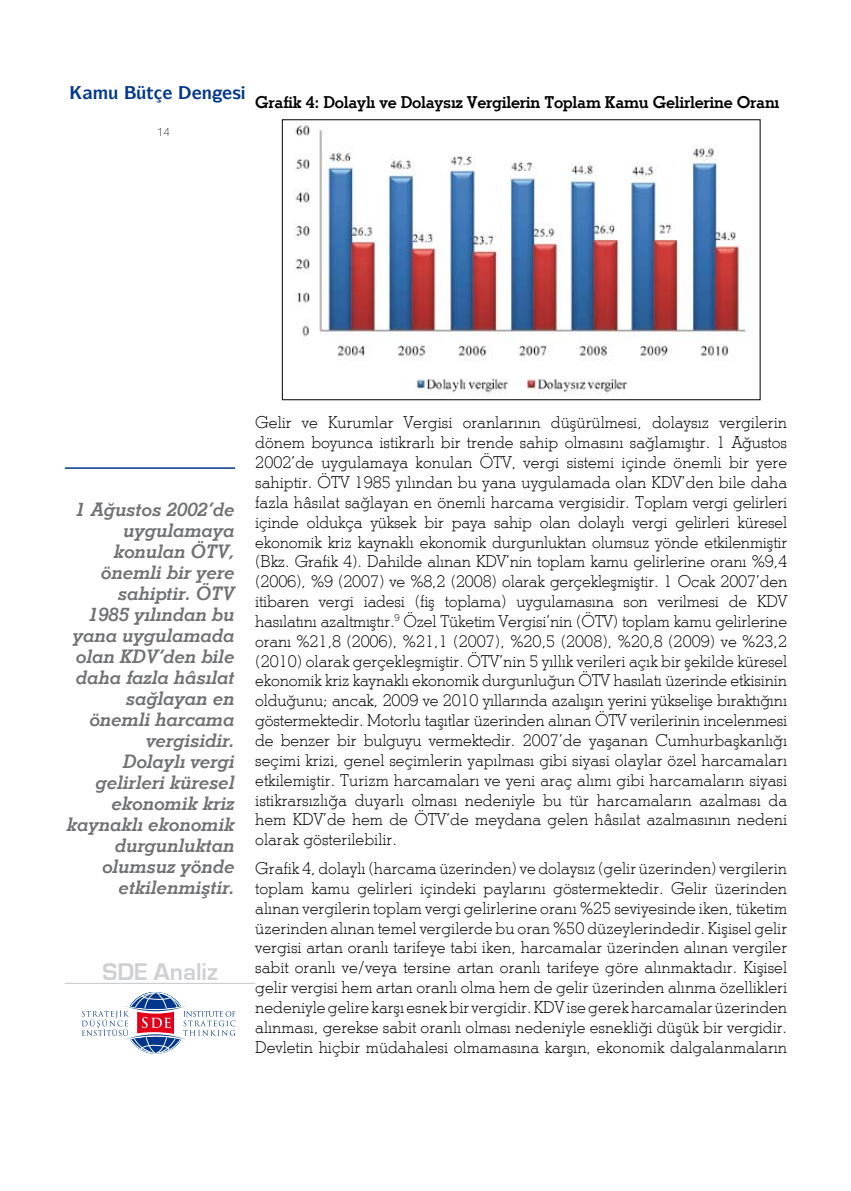
<style>
.page{position:relative;width:851px;height:1191px;background:#fff}
.page>*{position:absolute;margin:0;border:0;box-sizing:border-box;transform-origin:0 0}
.t1{font:700 25.05px "Eurostile";color:#cfd0d2}
.t2{font:italic 700 18.75px/21px "Stymie BT";color:#707173;text-align:right}
.t3{font:700 17.55px "Symbol IT Cby BT";color:#00368b}
.t4{font:300 16.5px/19.8px "Stymie BT";color:#000;text-align:justify}
.t5{font:700 16.5px "Stymie BT";letter-spacing:-.02em;color:#000}
.t6{font:100 12px "Swiss 721 BT";color:#000}
</style>
<div class="page">
<svg style="left:82px;top:992px;width:153px;height:62px"></svg>
<hr style="left:65px;top:983px;width:190px;height:1px;background:#c5c6c8">
<hr style="left:65px;top:467px;width:170px;height:2px;background:#00368b">
<img style="left:294px;top:123px;width:452px;height:272px">
<p class="t3" style="left:108px;top:82px;width:47px">◆ ✓▼</p>
<p class="t6" style="left:157px;top:124px;width:14px">14</p>
<p class="t5" style="left:255px;top:92px;width:525px">Grafik 4: Dolaylı ve Dolaysız Vergilerin Toplam Kamu Gelirlerine Oranı</p>
<p class="t2" style="left:67px;top:498px;width:169px">1 Ağustos 2002’de uygulamaya konulan ÖTV, önemli bir yere sahiptir. ÖTV<br>1985 yılından bu yana uygulamada olan KDV’den bile daha fazla hâsılat sağlayan en önemli harcama vergisidir.<br>Dolaylı vergi gelirleri küresel ekonomik kriz kaynaklı ekonomik durgunluktan olumsuz yönde etkilenmiştir.</p>
<h1 class="t1" style="left:102px;top:958px;width:117px">SDE Analiz</h1>
<p class="t4" style="left:255px;top:412px;width:533px">Gelir ve Kurumlar Vergisi oranlarının düşürülmesi, dolaysız vergilerin dönem boyunca istikrarlı bir trende sahip olmasını sağlamıştır. 1 Ağustos 2002’de uygulamaya konulan ÖTV, vergi sistemi içinde önemli bir yere sahiptir. ÖTV 1985 yılından bu yana uygulamada olan KDV’den bile daha fazla hâsılat sağlayan en önemli harcama vergisidir. Toplam vergi gelirleri içinde oldukça yüksek bir paya sahip olan dolaylı vergi gelirleri küresel ekonomik kriz kaynaklı ekonomik durgunluktan olumsuz yönde etkilenmiştir (Bkz. Grafik 4). Dahilde alınan KDV’nin toplam kamu gelirlerine oranı %9,4 (2006), %9 (2007) ve %8,2 (2008) olarak gerçekleşmiştir. 1 Ocak 2007’den itibaren vergi iadesi (fiş toplama) uygulamasına son verilmesi de KDV hasılatını azaltmıştır.<sup>9</sup> Özel Tüketim Vergisi’nin (ÖTV) toplam kamu gelirlerine oranı %21,8 (2006), %21,1 (2007), %20,5 (2008), %20,8 (2009) ve %23,2 (2010) olarak gerçekleşmiştir. ÖTV’nin 5 yıllık verileri açık bir şekilde küresel ekonomik kriz kaynaklı ekonomik durgunluğun ÖTV hasılatı üzerinde etkisinin olduğunu; ancak, 2009 ve 2010 yıllarında azalışın yerini yükselişe bıraktığını göstermektedir. Motorlu taşıtlar üzerinden alınan ÖTV verilerinin incelenmesi de benzer bir bulguyu vermektedir. 2007’de yaşanan Cumhurbaşkanlığı seçimi krizi, genel seçimlerin yapılması gibi siyasi olaylar özel harcamaları etkilemiştir. Turizm harcamaları ve yeni araç alımı gibi harcamaların siyasi istikrarsızlığa duyarlı olması nedeniyle bu tür harcamaların azalması da hem KDV’de hem de ÖTV’de meydana gelen hâsılat azalmasının nedeni olarak gösterilebilir.</p>
<p class="t4" style="left:255px;top:858px;width:533px">Grafik 4, dolaylı (harcama üzerinden) ve dolaysız (gelir üzerinden) vergilerin toplam kamu gelirleri içindeki paylarını göstermektedir. Gelir üzerinden alınan vergilerin toplam vergi gelirlerine oranı %25 seviyesinde iken, tüketim üzerinden alınan temel vergilerde bu oran %50 düzeylerindedir. Kişisel gelir vergisi artan oranlı tarifeye tabi iken, harcamalar üzerinden alınan vergiler sabit oranlı ve/veya tersine artan oranlı tarifeye göre alınmaktadır. Kişisel gelir vergisi hem artan oranlı olma hem de gelir üzerinden alınma özellikleri nedeniyle gelire karşı esnek bir vergidir. KDV ise gerek harcamalar üzerinden alınması, gerekse sabit oranlı olması nedeniyle esnekliği düşük bir vergidir.<br>Devletin hiçbir müdahalesi olmamasına karşın, ekonomik dalgalanmaların</p>
</div>
